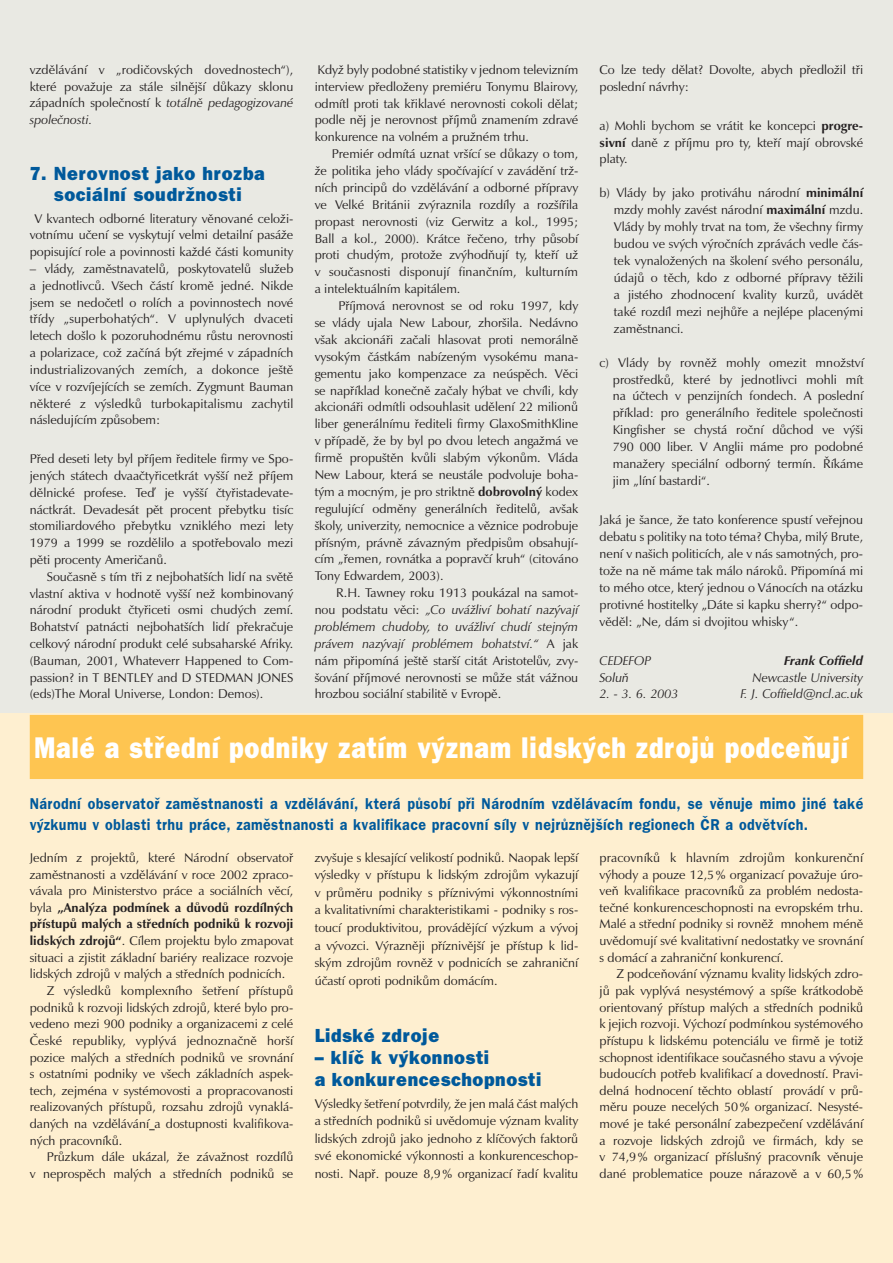
<style>
.page{position:relative;width:893px;height:1263px;background:#fff}
.page>*{position:absolute;margin:0;border:0;box-sizing:border-box;transform-origin:0 0}
.Nadpis_velký_-_bílá{font:800 30px "Frankfurt Gothic";letter-spacing:.035em;color:#fff;scale:.83 1}
.Odstavec_střední{font:800 19.05px/21.3px "Frankfurt Gothic";letter-spacing:.035em;color:#00599b;text-align:center;scale:.95 1}
.Podnadpis{font:700 15.75px/21px "Frankfurt Gothic";letter-spacing:.03em;color:#00599b;scale:.9 1}
.normální{font:12.75px/17px "Zapf Humanist 601 BTCE";color:#231f20;text-align:justify}
.Normální_bez_odsazení{font:12.75px/17px "Zapf Humanist 601 BTCE";color:#231f20;text-align:justify}
.Normální_bez_odsazení-2{font:italic 12.75px "Zapf Humanist 601 BTCE";color:#231f20}
.Normální_bez_odsazení-3{font:italic 700 12.75px "Zapf Humanist 601 BTCE";color:#231f20}
.s1{font-weight:700}
.s2{font-style:italic}
</style>
<div class="page">
<div style="left:0;top:0;width:893px;height:713px;background:#e9e9e3"></div>
<div style="left:0;top:713px;width:893px;height:550px;background:#feefd0"></div>
<div style="left:30px;top:715px;width:833px;height:64px;background:#fec551"></div>
<p class="Normální_bez_odsazení" style="left:600px;top:61px;width:265px">Co lze tedy dělat? Dovolte, abych předložil tři poslední návrhy:</p>
<p class="Normální_bez_odsazení" style="left:600px;top:117px;width:265px">a) Mohli bychom se vrátit ke koncepci <span class="s1">progre&shy;sivní</span> daně z příjmu pro ty, kteří mají obrovské platy.</p>
<p class="Normální_bez_odsazení" style="left:614px;top:184px;width:251px;text-indent:-14px">b) Vlády by jako protiváhu národní <span class="s1">minimální </span>mzdy mohly zavést národní <span class="s1">maximální</span> mzdu.<br>Vlády by mohly trvat na tom, že všechny firmy budou ve svých výročních zprávách vedle čás&shy;tek vynaložených na školení svého personálu, údajů o těch, kdo z odborné přípravy těžili a jistého zhodnocení kvality kurzů, uvádět také rozdíl mezi nejhůře a nejlépe placenými zaměstnanci.</p>
<p class="Normální_bez_odsazení" style="left:613px;top:354px;width:253px;text-indent:-13px">c) Vlády by rovněž mohly omezit množství prostředků, které by jednotlivci mohli mít na účtech v penzijních fondech. A poslední příklad: pro generálního ředitele společnosti Kingfisher se chystá roční důchod ve výši 790 000 liber. V Anglii máme pro podobné manažery speciální odborný termín. Říkáme jim „líní bastardi“.</p>
<p class="Normální_bez_odsazení" style="left:600px;top:511px;width:265px">Jaká je šance, že tato konference spustí veřejnou debatu s politiky na toto téma? Chyba, milý Brute, není v našich politicích, ale v nás samotných, pro&shy;tože na ně máme tak málo nároků. Připomíná mi to mého otce, který jednou o Vánocích na otázku protivné hostitelky „Dáte si kapku sherry?“ odpo&shy;věděl: „Ne, dám si dvojitou whisky“.</p>
<p class="Normální_bez_odsazení-2" style="left:600px;top:652px;width:53px">CEDEFOP</p>
<p class="Normální_bez_odsazení-3" style="left:784px;top:652px;width:81px">Frank Coffield</p>
<p class="Normální_bez_odsazení-2" style="left:600px;top:669px;width:31px">Soluň</p>
<p class="Normální_bez_odsazení-2" style="left:753px;top:669px;width:112px">Newcastle University</p>
<p class="Normální_bez_odsazení-2" style="left:600px;top:686px;width:80px">2. - 3. 6. 2003</p>
<p class="Normální_bez_odsazení-2" style="left:740px;top:686px;width:124px">F. J. Coffield@ncl.ac.uk</p>
<p class="Nadpis_velký_-_bílá" style="left:34px;top:729px;width:983px">Malé a střední podniky zatím význam lidských zdrojů podceňují</p>
<p class="Podnadpis" style="left:30px;top:793px;width:928px">Národní observatoř zaměstnanosti a vzdělávání, která působí při Národním vzdělávacím fondu, se věnuje mimo jiné také výzkumu v oblasti trhu práce, zaměstnanosti a kvalifikace pracovní síly v nejrůznějších regionech ČR a odvětvích.</p>
<p class="Normální_bez_odsazení" style="left:30px;top:849px;width:265px">Jedním z projektů, které Národní observatoř zaměstnanosti a vzdělávání v roce 2002 zpraco&shy;vávala pro Ministerstvo práce a sociálních věcí, byla <span class="s1">„Analýza podmínek a důvodů rozdílných přístupů malých a středních podniků k rozvoji lidských zdrojů“</span>. Cílem projektu bylo zmapovat situaci a zjistit základní bariéry realizace rozvoje lidských zdrojů v malých a středních podnicích.</p>
<p class="normální" style="left:30px;top:982px;width:265px;text-indent:17px">Z výsledků komplexního šetření přístupů podniků k rozvoji lidských zdrojů, které bylo pro&shy;vedeno mezi 900 podniky a organizacemi z celé České republiky, vyplývá jednoznačně horší pozice malých a středních podniků ve srovnání s ostatními podniky ve všech základních aspek&shy;tech, zejména v systémovosti a propracovanosti realizovaných přístupů, rozsahu zdrojů vynaklá&shy;daných na vzdělávání a dostupnosti kvalifikova&shy;ných pracovníků.</p>
<p class="normální" style="left:30px;top:1148px;width:265px;text-align:right">Průzkum dále ukázal, že závažnost rozdílů<br>v neprospěch malých a středních podniků se</p>
<p class="normální" style="left:30px;top:61px;width:265px">vzdělávání v „rodičovských dovednostech“), které považuje za stále silnější důkazy sklonu západních společností k <span class="s2">totálně pedagogizované společnosti.</span></p>
<p class="Odstavec_střední" style="left:30px;top:163px;width:249px">7. Nerovnost jako hrozba sociální soudržnosti</p>
<p class="Normální_bez_odsazení" style="left:30px;top:210px;width:265px;text-align:center">V kvantech odborné literatury věnované celoži&shy;votnímu učení se vyskytují velmi detailní pasáže popisující role a povinnosti každé části komunity</p>
<p class="Normální_bez_odsazení" style="left:30px;top:260px;width:265px">– vlády, zaměstnavatelů, poskytovatelů služeb a jednotlivců. Všech částí kromě jedné. Nikde jsem se nedočetl o rolích a povinnostech nové třídy „superbohatých“. V uplynulých dvaceti letech došlo k pozoruhodnému růstu nerovnosti a polarizace, což začíná být zřejmé v západních industrializovaných zemích, a dokonce ještě více v rozvíjejících se zemích. Zygmunt Bauman některé z výsledků turbokapitalismu zachytil následujícím způsobem:</p>
<p class="Normální_bez_odsazení" style="left:30px;top:450px;width:265px">Před deseti lety byl příjem ředitele firmy ve Spo&shy;jených státech dvaačtyřicetkrát vyšší než příjem dělnické profese. Teď je vyšší čtyřistadevate&shy;náctkrát. Devadesát pět procent přebytku tisíc stomiliardového přebytku vzniklého mezi lety 1979 a 1999 se rozdělilo a spotřebovalo mezi pěti procenty Američanů.</p>
<p class="normální" style="left:30px;top:568px;width:265px;text-indent:17px">Současně s tím tři z nejbohatších lidí na světě vlastní aktiva v hodnotě vyšší než kombinovaný národní produkt čtyřiceti osmi chudých zemí.<br>Bohatství patnácti nejbohatších lidí překračuje celkový národní produkt celé subsaharské Afriky. (Bauman, 2001, Whateverr Happened to Com&shy;passion? in T BENTLEY and D STEDMAN JONES (eds)The Moral Universe, London: Demos).</p>
<p class="Normální_bez_odsazení" style="left:315px;top:61px;width:265px">Když byly podobné statistiky v jednom televizním interview předloženy premiéru Tonymu Blairovy, odmítl proti tak křiklavé nerovnosti cokoli dělat; podle něj je nerovnost příjmů znamením zdravé konkurence na volném a pružném trhu.</p>
<p class="normální" style="left:315px;top:145px;width:265px;text-indent:17px">Premiér odmítá uznat vršící se důkazy o tom, že politika jeho vlády spočívající v zavádění trž&shy;ních principů do vzdělávání a odborné přípravy ve Velké Británii zvýraznila rozdíly a rozšířila propast nerovnosti (viz Gerwitz a kol., 1995; Ball a kol., 2000). Krátce řečeno, trhy působí proti chudým, protože zvýhodňují ty, kteří už v současnosti disponují finančním, kulturním a intelektuálním kapitálem.</p>
<p class="normální" style="left:315px;top:297px;width:265px;text-indent:24px">Příjmová nerovnost se od roku 1997, kdy se vlády ujala New Labour, zhoršila. Nedávno však akcionáři začali hlasovat proti nemorálně vysokým částkám nabízeným vysokému mana&shy;gementu jako kompenzace za neúspěch. Věci se například konečně začaly hýbat ve chvíli, kdy akcionáři odmítli odsouhlasit udělení 22 milionů liber generálnímu řediteli firmy GlaxoSmithKline v případě, že by byl po dvou letech angažmá ve firmě propuštěn kvůli slabým výkonům. Vláda New Labour, která se neustále podvoluje boha&shy;tým a mocným, je pro striktně <span class="s1">dobrovolný</span> kodex regulující odměny generálních ředitelů, avšak školy, univerzity, nemocnice a věznice podrobuje přísným, právně závazným předpisům obsahují&shy;cím „řemen, rovnátka a popravčí kruh“ (citováno Tony Edwardem, 2003).</p>
<p class="normální" style="left:315px;top:584px;width:265px;text-indent:22px">R.H. Tawney roku 1913 poukázal na samot&shy;nou podstatu věci: <span class="s2">„Co uvážliví bohatí nazývají problémem chudoby, to uvážliví chudí stejným právem nazývají problémem bohatství.“</span> A jak nám připomíná ještě starší citát Aristotelův, zvy&shy;šování příjmové nerovnosti se může stát vážnou hrozbou sociální stabilitě v Evropě.</p>
<p class="normální" style="left:315px;top:849px;width:265px;line-height:17.5px">zvyšuje s klesající velikostí podniků. Naopak lepší výsledky v přístupu k lidským zdrojům vykazují v průměru podniky s příznivými výkonnostními a kvalitativními charakteristikami - podniky s ros&shy;toucí produktivitou, provádějící výzkum a vývoj a vývozci. Výrazněji příznivější je přístup k lid&shy;ským zdrojům rovněž v podnicích se zahraniční účastí oproti podnikům domácím.</p>
<p class="Odstavec_střední" style="left:315px;top:1024px;width:133px">Lidské zdroje</p>
<p class="Odstavec_střední" style="left:315px;top:1046px;width:240px;line-height:22px;text-align:left">– klíč k výkonnosti<br>a konkurenceschopnosti</p>
<p class="Normální_bez_odsazení" style="left:315px;top:1094px;width:265px;line-height:17.5px">Výsledky šetření potvrdily, že jen malá část malých a středních podniků si uvědomuje význam kvality lidských zdrojů jako jednoho z klíčových faktorů své ekonomické výkonnosti a konkurenceschop&shy;nosti. Např. pouze 8,9 % organizací řadí kvalitu</p>
<p class="Normální_bez_odsazení" style="left:600px;top:849px;width:265px">pracovníků k hlavním zdrojům konkurenční výhody a pouze 12,5 % organizací považuje úro&shy;veň kvalifikace pracovníků za problém nedosta&shy;tečné konkurenceschopnosti na evropském trhu.<br>Malé a střední podniky si rovněž mnohem méně uvědomují své kvalitativní nedostatky ve srovnání s domácí a zahraniční konkurencí.</p>
<p class="normální" style="left:600px;top:965px;width:265px;text-indent:17px">Z podceňování významu kvality lidských zdro&shy;jů pak vyplývá nesystémový a spíše krátkodobě orientovaný přístup malých a středních podniků k jejich rozvoji. Výchozí podmínkou systémového přístupu k lidskému potenciálu ve firmě je totiž schopnost identifikace současného stavu a vývoje budoucích potřeb kvalifikací a dovedností. Pravi&shy;delná hodnocení těchto oblastí provádí v prů&shy;měru pouze necelých 50 % organizací. Nesysté&shy;mové je také personální zabezpečení vzdělávání a rozvoje lidských zdrojů ve firmách, kdy se v 74,9 % organizací příslušný pracovník věnuje dané problematice pouze nárazově a v 60,5 %</p>
</div>
